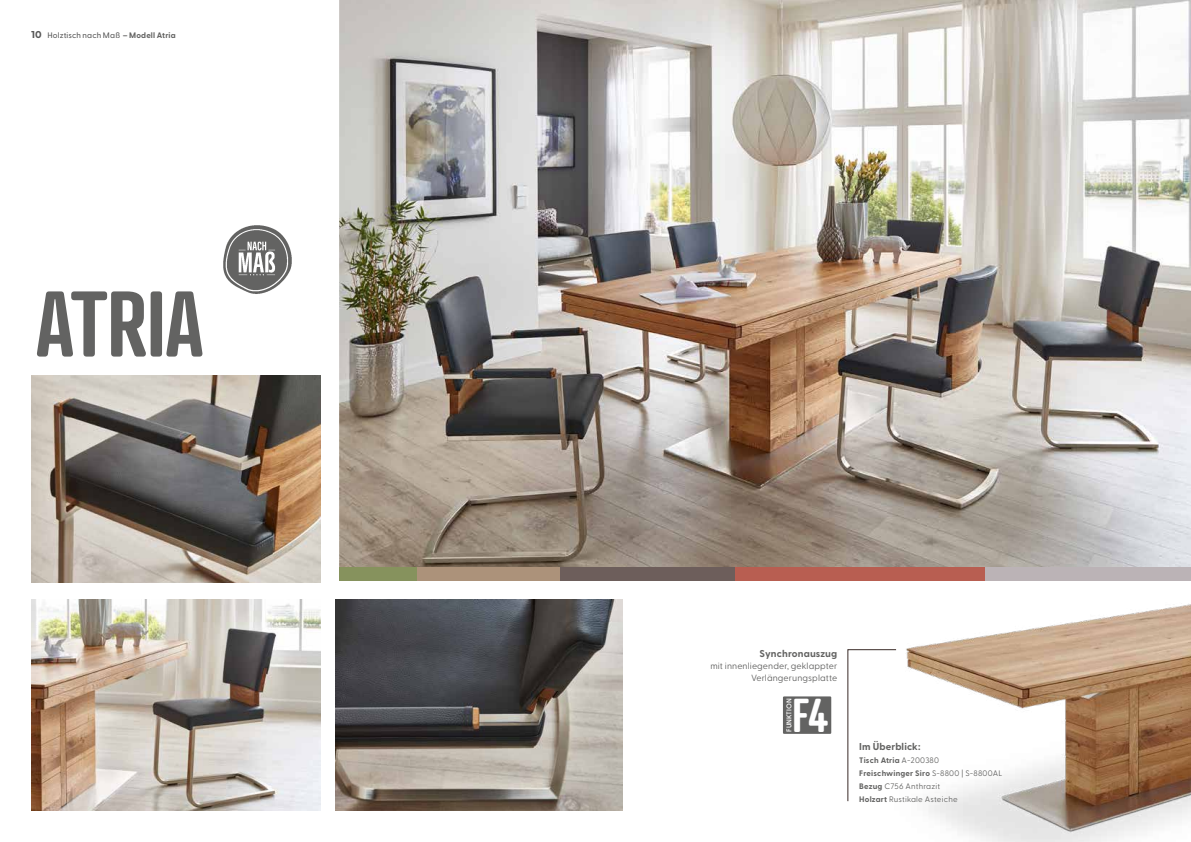
<style>
.page{position:relative;width:1191px;height:842px;background:#fff}
.page>*{position:absolute;margin:0;border:0;box-sizing:border-box;transform-origin:0 0}
.t1{font:600 90px "Atrament";letter-spacing:-.005em;color:#636362}
.t2{font:600 46px "Atrament";color:#fff}
.t3{font:700 10px "Greycliff CF";letter-spacing:.01em;color:#636362}
.t4{font:9px/12px "Greycliff CF";letter-spacing:.01em;color:#636362;text-align:right}
.t5{font:8px/13px "Greycliff CF";letter-spacing:.025em;color:#636362}
.t6{font:500 8px "Greycliff CF";letter-spacing:.015em;color:#565656}
.t7{font:600 7px "Greycliff CF";letter-spacing:.01em;color:#fff}
.s1{font-weight:800;font-size:10px}
.s2{font-weight:700;color:#636362}
.s3{font-weight:700}
</style>
<div class="page">
<img style="left:32px;top:599px;width:289px;height:212px">
<img style="left:335px;top:599px;width:287px;height:212px">
<img style="left:32px;top:375px;width:289px;height:207px">
<img style="left:223px;top:225px;width:69px;height:69px">
<img style="left:859px;top:580px;width:332px;height:262px">
<img style="left:339px;top:0;width:852px;height:567px">
<svg style="left:847px;top:649px;width:49px;height:153px"></svg>
<div style="left:339px;top:567px;width:78px;height:13px;background:#86925d"></div>
<div style="left:417px;top:567px;width:143px;height:13px;background:#ac927a"></div>
<div style="left:560px;top:567px;width:175px;height:13px;background:#6d5e5b"></div>
<div style="left:983px;top:567px;width:208px;height:13px;background:#bbb3b6"></div>
<div style="left:735px;top:567px;width:249px;height:13px;background:#b85e51"></div>
<div style="left:783px;top:696px;width:48px;height:38px;background:#636362"></div>
<p class="t6" style="left:31px;top:30px;width:146px"><span class="s1">10</span> Holztisch nach Maß <span class="s2">– Modell Atria</span></p>
<h1 class="t1" style="left:36px;top:267px;width:169px">ATRIA</h1>
<p class="t3" style="left:759px;top:648px;width:79px">Synchronauszug</p>
<p class="t4" style="left:710px;top:660px;width:128px">mit innenliegender, geklappter<br>Verlängerungsplatte</p>
<p class="t7" style="left:785px;top:732px;width:35px;rotate:-90deg">FUNKTION</p>
<h2 class="t2" style="left:792px;top:686px;width:37px">F4</h2>
<p class="t3" style="left:859px;top:740px;width:63px">Im Überblick:</p>
<p class="t5" style="left:859px;top:753px;width:145px"><span class="s3">Tisch Atria</span> A-200380<br><span class="s3">Freischwinger Siro</span> S-8800 | S-8800AL<br><span class="s3">Bezug</span> C756 Anthrazit<br><span class="s3">Holzart</span> Rustikale Asteiche</p>
</div>
